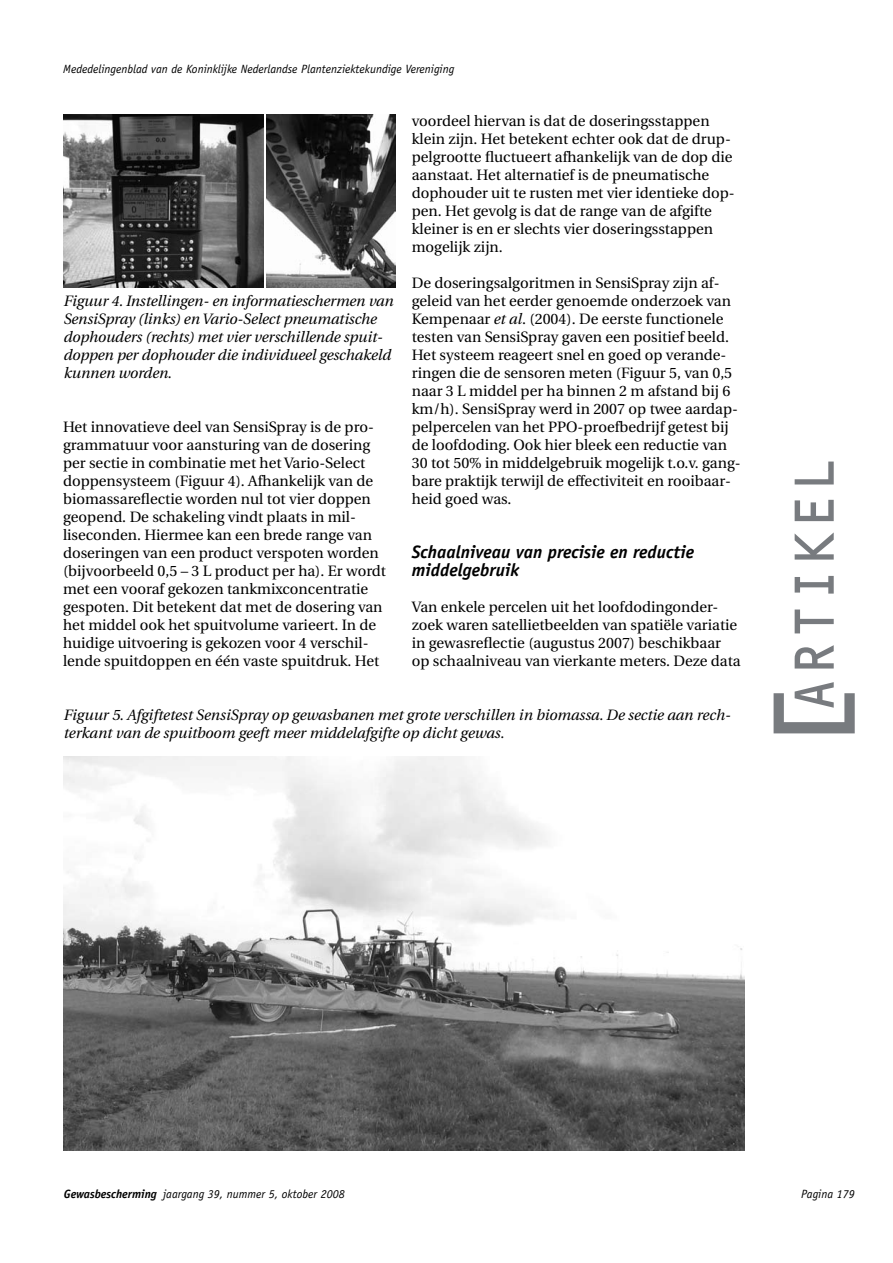
<style>
.page{position:relative;width:893px;height:1263px;background:#fff}
.page>*{position:absolute;margin:0;border:0;box-sizing:border-box;transform-origin:0 0}
.t1{font:109.5px "OCR C Regular";color:#787b7f}
.t2{font:57.6px "OCR C Regular";color:#787b7f;scale:.88 1}
.t3{font:italic 700 18px/18px "Officina Sans";color:#000}
.t4{font:15px/18px "Utopia";color:#000}
.t5{font:italic 15px/18px "Utopia";letter-spacing:-.005em;color:#000}
.t6{font:italic 12px "Officina Sans";color:#000}
.s1{font-style:italic}
.s2{font-weight:700}
</style>
<div class="page">
<img style="left:63px;top:115px;width:201px;height:173px">
<img style="left:266px;top:115px;width:129px;height:172px">
<img style="left:64px;top:756px;width:680px;height:395px">
<p class="t6" style="left:63px;top:62px;width:392px">Mededelingenblad van de Koninklijke Nederlandse Plantenziektekundige Vereniging</p>
<p class="t5" style="left:64px;top:292px;width:331px">Figuur 4. Instellingen- en informatieschermen van SensiSpray (links) en Vario-Select pneumatische dophouders (rechts) met vier verschillende spuit&shy;doppen per dophouder die individueel geschakeld kunnen worden.</p>
<p class="t4" style="left:63px;top:418px;width:324px">Het innovatieve deel van SensiSpray is de pro&shy;grammatuur voor aansturing van de dosering per sectie in combinatie met het Vario-Select doppensysteem (Figuur 4). Afhankelijk van de biomassareflectie worden nul tot vier doppen geopend. De schakeling vindt plaats in mil&shy;liseconden. Hiermee kan een brede range van doseringen van een product verspoten worden (bijvoorbeeld 0,5 – 3 L product per ha). Er wordt met een vooraf gekozen tankmixconcentratie gespoten. Dit betekent dat met de dosering van het middel ook het spuitvolume varieert. In de huidige uitvoering is gekozen voor 4 verschil&shy;lende spuitdoppen en één vaste spuitdruk. Het</p>
<p class="t4" style="left:412px;top:112px;width:324px">voordeel hiervan is dat de doseringsstappen klein zijn. Het betekent echter ook dat de drup&shy;pelgrootte fluctueert afhankelijk van de dop die aanstaat. Het alternatief is de pneumatische dophouder uit te rusten met vier identieke dop&shy;pen. Het gevolg is dat de range van de afgifte kleiner is en er slechts vier doseringsstappen mogelijk zijn.</p>
<p class="t4" style="left:412px;top:274px;width:330px">De doseringsalgoritmen in SensiSpray zijn af&shy;geleid van het eerder genoemde onderzoek van Kempenaar <span class="s1">et al</span>. (2004). De eerste functionele testen van SensiSpray gaven een positief beeld.<br>Het systeem reageert snel en goed op verande&shy;ringen die de sensoren meten (Figuur 5, van 0,5 naar 3 L middel per ha binnen 2 m afstand bij 6 km/h). SensiSpray werd in 2007 op twee aardap&shy;pelpercelen van het PPO-proefbedrijf getest bij de loofdoding. Ook hier bleek een reductie van 30 tot 50% in middelgebruik mogelijk t.o.v. gang&shy;bare praktijk terwijl de effectiviteit en rooibaar&shy;heid goed was.</p>
<p class="t3" style="left:412px;top:543px;width:284px">Schaalniveau van precisie en reductie middelgebruik</p>
<p class="t4" style="left:412px;top:598px;width:330px">Van enkele percelen uit het loofdodingonder&shy;zoek waren satellietbeelden van spatiële variatie in gewasreflectie (augustus 2007) beschikbaar op schaalniveau van vierkante meters. Deze data</p>
<p class="t5" style="left:64px;top:706px;width:669px">Figuur 5. Afgiftetest SensiSpray op gewasbanen met grote verschillen in biomassa. De sectie aan rech&shy;terkant van de spuitboom geeft meer middelafgifte op dicht gewas.</p>
<h2 class="t2" style="left:788px;top:713px;width:294px;rotate:-90deg">ARTIKEL</h2>
<h1 class="t1" style="left:767px;top:753px;width:80px;rotate:-90deg">[</h1>
<p class="t6" style="left:64px;top:1187px;width:282px"><span class="s2">Gewasbescherming</span> jaargang 39, nummer 5, oktober 2008</p>
<p class="t6" style="left:801px;top:1186px;width:55px">Pagina 179</p>
</div>
